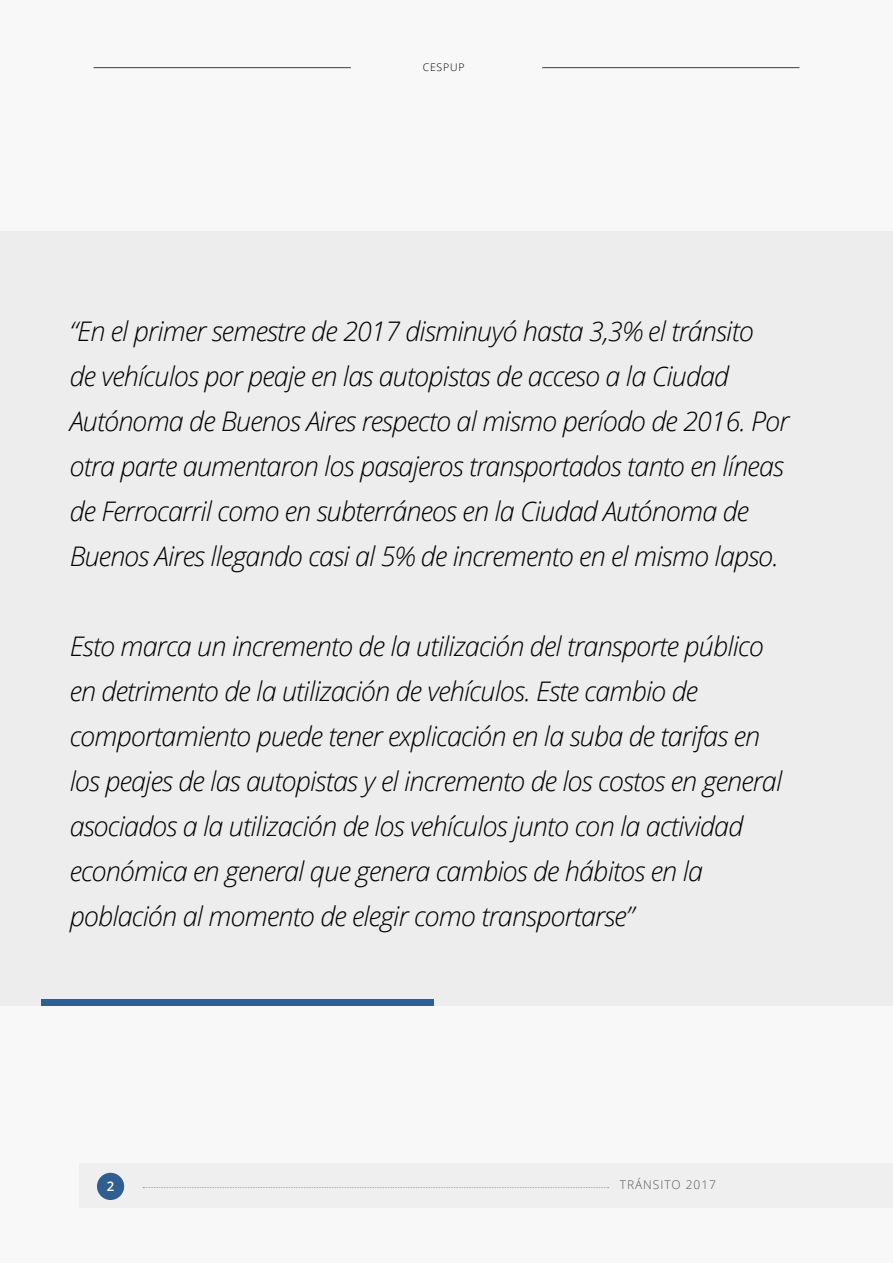
<style>
.page{position:relative;width:893px;height:1263px;background:#f8f8f8}
.page>*{position:absolute;margin:0;border:0;box-sizing:border-box;transform-origin:0 0}
.t1{font:italic 300 27px/45px "Open Sans";letter-spacing:-.03em;color:#000}
.t2{font:600 13.2px "Open Sans";color:#fff}
.t3{font:300 12px "Open Sans";letter-spacing:.08em;color:#565659}
.t4{font:300 10.5px "Open Sans";letter-spacing:.08em;color:#000}
</style>
<div class="page">
<div style="left:0;top:231px;width:893px;height:775px;background:#ededee"></div>
<div style="left:41px;top:999px;width:392px;height:7px;background:#315e90"></div>
<div style="left:79px;top:1163px;width:814px;height:45px;background:#efeff0"></div>
<div style="left:97px;top:1173px;width:27px;height:27px;background:#315e90;border-radius:50%"></div>
<hr style="left:94px;top:67px;width:257px;height:1px;background:#3d3c3e">
<hr style="left:542px;top:67px;width:257px;height:1px;background:#3d3c3e">
<svg style="left:143px;top:1187px;width:466px;height:1px"></svg>
<p class="t4" style="left:423px;top:60px;width:43px">CESPUP</p>
<p class="t1" style="left:70px;top:308px;width:721px">“En el primer semestre de 2017 disminuyó hasta 3,3% el tránsito<br>de vehículos por peaje en las autopistas de acceso a la Ciudad Autónoma de Buenos Aires respecto al mismo período de 2016. Por otra parte aumentaron los pasajeros transportados tanto en líneas de Ferrocarril como en subterráneos en la Ciudad Autónoma de Buenos Aires llegando casi al 5% de incremento en el mismo lapso.</p>
<p class="t1" style="left:70px;top:623px;width:714px">Esto marca un incremento de la utilización del transporte público en detrimento de la utilización de vehículos. Este cambio de comportamiento puede tener explicación en la suba de tarifas en los peajes de las autopistas y el incremento de los costos en general asociados a la utilización de los vehículos junto con la actividad económica en general que genera cambios de hábitos en la población al momento de elegir como transportarse”</p>
<p class="t2" style="left:107px;top:1177px;width:9px">2</p>
<p class="t3" style="left:620px;top:1177px;width:98px">TRÁNSITO 2017</p>
</div>
